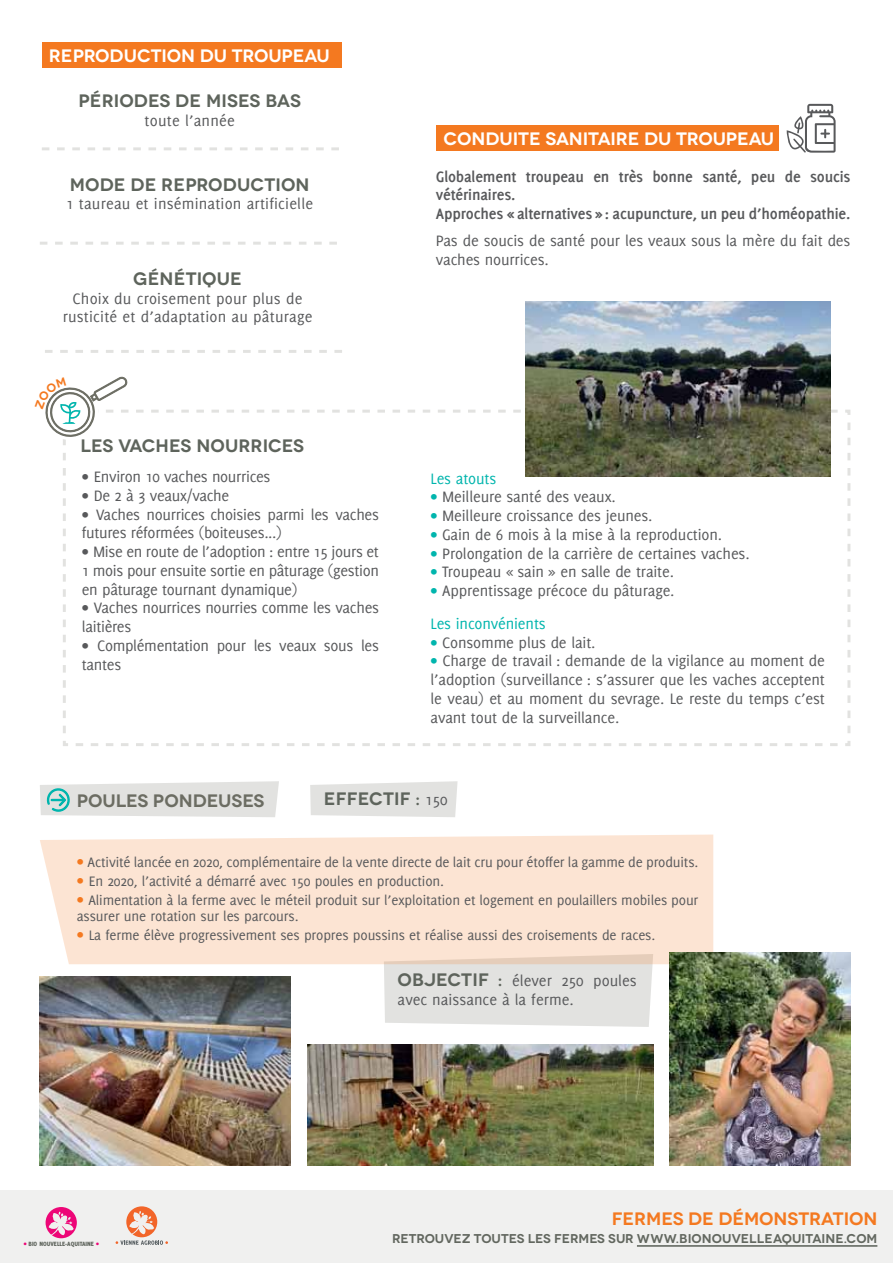
<style>
.page{position:relative;width:893px;height:1263px;background:#fff}
.page>*{position:absolute;margin:0;border:0;box-sizing:border-box;transform-origin:0 0}
.t1{font:600 18px "Novecentowide";letter-spacing:.005em;color:#5e645c}
.t2{font:600 18px "Novecentowide";color:#fff}
.t3{font:600 18px "Novecentowide";letter-spacing:-.005em;color:#f47920}
.t4{font:600 18px "Novecentowide";color:#6c6d63}
.t5{font:16.5px/18.8px "Delicious";letter-spacing:-.01em;color:#58595b}
.t6{font:700 16.5px/18.8px "Delicious";letter-spacing:-.01em;color:#58595b}
.t7{font:16.5px/18.8px "Delicious";letter-spacing:.01em;color:#58595b;text-align:center}
.t8{font:16.5px "Delicious";letter-spacing:-.01em;color:#00b5ad}
.t9{font:15px/16.5px "Delicious";letter-spacing:-.01em;color:#58595b}
.t10{font:600 12.75px "Novecentowide";color:#62675f}
.t11{font:800 6.75px "Delicious";color:#5e645c}
.s1{color:#00b5ad}
.s2{font-family:"Delicious";font-weight:400;font-size:16.5px;color:#58595b}
.s3{font-size:16.5px;color:#f47920}
.s4{font-family:"Novecentowide";font-weight:600;font-size:18px;color:#5e645c}
.s5{color:#ed0677}
</style>
<div class="page">
<div style="left:0;top:1190px;width:893px;height:73px;background:#f0f0ef"></div>
<hr style="left:637px;top:1245px;width:240px;height:2px;background:#62675f">
<svg style="left:46px;top:1207px;width:31px;height:31px"></svg>
<div style="left:43px;top:43px;width:299px;height:25px;background:#f47920"></div>
<svg style="left:40px;top:242px;width:297px;height:3px"></svg>
<svg style="left:45px;top:350px;width:297px;height:3px"></svg>
<svg style="left:42px;top:147px;width:297px;height:3px"></svg>
<svg style="left:63px;top:409px;width:788px;height:337px"></svg>
<svg style="left:40px;top:781px;width:239px;height:36px;background:#dfe3e1"></svg>
<div style="left:384px;top:964px;width:269px;height:63px;background:#e2e2e0"></div>
<svg style="left:310px;top:781px;width:148px;height:36px;background:#e4e4e2"></svg>
<div style="left:40px;top:834px;width:673px;height:130px;background:#fce4d3"></div>
<img style="left:40px;top:977px;width:251px;height:188px">
<img style="left:670px;top:953px;width:180px;height:212px">
<img style="left:307px;top:1044px;width:346px;height:121px">
<svg style="left:116px;top:1206px;width:52px;height:39px"></svg>
<div style="left:436px;top:125px;width:342px;height:25px;background:#f47920"></div>
<svg style="left:787px;top:104px;width:49px;height:49px"></svg>
<img style="left:525px;top:302px;width:305px;height:74px">
<svg style="left:45px;top:376px;width:793px;height:361px"></svg>
<p class="t2" style="left:49px;top:45px;width:282px">REPRODUCTION DU TROUPEAU</p>
<p class="t1" style="left:78px;top:89px;width:224px">PÉRIODES DE MISES BAS</p>
<p class="t7" style="left:145px;top:111px;width:92px">toute l’année</p>
<p class="t1" style="left:70px;top:173px;width:241px">MODE DE REPRODUCTION</p>
<p class="t7" style="left:66px;top:194px;width:248px">1 taureau et insémination artificielle</p>
<p class="t1" style="left:133px;top:268px;width:110px">GÉNÉTIQUE</p>
<p class="t7" style="left:63px;top:289px;width:251px">Choix du croisement pour plus de rusticité et d’adaptation au pâturage</p>
<p class="t1" style="left:80px;top:435px;width:225px">LES VACHES NOURRICES</p>
<p class="t5" style="left:82px;top:467px;width:190px">• Environ 10 vaches nourrices</p>
<p class="t5" style="left:82px;top:486px;width:149px">• De 2 à 3 veaux/vache</p>
<p class="t5" style="left:82px;top:505px;width:299px">• Vaches nourrices choisies parmi les vaches futures réformées (boiteuses...)</p>
<p class="t5" style="left:82px;top:542px;width:299px;text-align:justify">• Mise en route de l’adoption : entre 15 jours et 1 mois pour ensuite sortie en pâturage (gestion en pâturage tournant dynamique)</p>
<p class="t5" style="left:82px;top:598px;width:299px">• Vaches nourrices nourries comme les vaches laitières</p>
<p class="t5" style="left:82px;top:636px;width:299px">• Complémentation pour les veaux sous les tantes</p>
<p class="t2" style="left:444px;top:127px;width:332px">CONDUITE SANITAIRE DU TROUPEAU</p>
<p class="t6" style="left:436px;top:167px;width:416px">Globalement troupeau en très bonne santé, peu de soucis vétérinaires.<br>Approches « alternatives » : acupuncture, un peu d’homéopathie.</p>
<p class="t5" style="left:436px;top:231px;width:416px">Pas de soucis de santé pour les veaux sous la mère du fait des vaches nourrices.</p>
<p class="t8" style="left:431px;top:469px;width:67px">Les atouts</p>
<p class="t5" style="left:431px;top:487px;width:187px"><span class="s1">•</span> Meilleure santé des veaux.</p>
<p class="t5" style="left:431px;top:506px;width:223px"><span class="s1">•</span> Meilleure croissance des jeunes.</p>
<p class="t5" style="left:431px;top:525px;width:293px"><span class="s1">•</span> Gain de 6 mois à la mise à la reproduction.</p>
<p class="t5" style="left:431px;top:544px;width:321px"><span class="s1">•</span> Prolongation de la carrière de certaines vaches.</p>
<p class="t5" style="left:431px;top:562px;width:245px"><span class="s1">•</span> Troupeau « sain » en salle de traite.</p>
<p class="t5" style="left:431px;top:574px;width:245px;line-height:32.7px"><span class="s1">•</span> Apprentissage précoce du pâturage.<br><span class="s1">Les inconvénients</span></p>
<p class="t5" style="left:431px;top:633px;width:166px"><span class="s1">•</span> Consomme plus de lait.</p>
<p class="t5" style="left:431px;top:651px;width:396px;text-align:justify"><span class="s1">•</span> Charge de travail : demande de la vigilance au moment de l’adoption (surveillance : s’assurer que les vaches acceptent le veau) et au moment du sevrage. Le reste du temps c’est avant tout de la surveillance.</p>
<p class="t4" style="left:77px;top:789px;width:189px">POULES PONDEUSES</p>
<p class="t1" style="left:324px;top:788px;width:125px">EFFECTIF : <span class="s2">150</span></p>
<p class="t9" style="left:77px;top:854px;width:623px"><span class="s3">•</span> Activité lancée en 2020, complémentaire de la vente directe de lait cru pour étoffer la gamme de produits.</p>
<p class="t9" style="left:77px;top:873px;width:369px"><span class="s3">•</span> En 2020, l’activité a démarré avec 150 poules en production.</p>
<p class="t9" style="left:77px;top:891px;width:623px"><span class="s3">•</span> Alimentation à la ferme avec le méteil produit sur l’exploitation et logement en poulaillers mobiles pour assurer une rotation sur les parcours.</p>
<p class="t9" style="left:77px;top:927px;width:580px"><span class="s3">•</span> La ferme élève progressivement ses propres poussins et réalise aussi des croisements de races.</p>
<p class="t5" style="left:398px;top:971px;width:241px"><span class="s4">OBJECTIF :</span> élever 250 poules avec naissance à la ferme.</p>
<p class="t3" style="left:612px;top:1208px;width:267px">FERMES DE DÉMONSTRATION</p>
<p class="t11" style="left:24px;top:1240px;width:77px"><span class="s5">•</span> BIO NOUVELLE-AQUITAINE <span class="s5">•</span></p>
<p class="t10" style="left:392px;top:1231px;width:487px">RETROUVEZ TOUTES LES FERMES SUR WWW.BIONOUVELLEAQUITAINE.COM</p>
</div>
